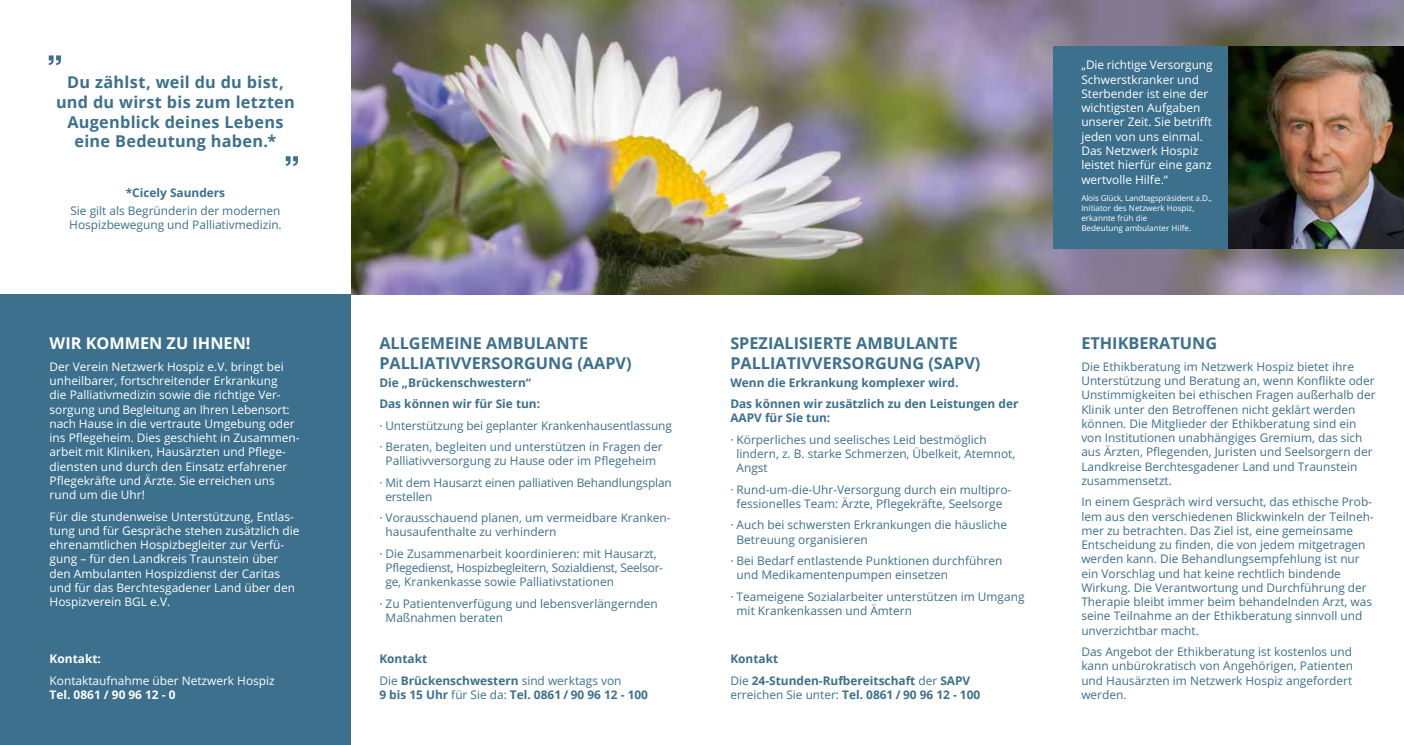
<style>
.page{position:relative;width:1404px;height:745px;background:#fff}
.page>*{position:absolute;margin:0;border:0;box-sizing:border-box;transform-origin:0 0}
.t1{font:700 16.25px/19.5px "Open Sans";color:#3c708c}
.t2{font:700 16.25px/19.5px "Open Sans";letter-spacing:.02em;color:#3c708c;text-align:center}
.t3{font:700 16.25px "Open Sans";color:#fff}
.t4{font:11.88px/14.2px "Open Sans Hebrew";color:#3c708c}
.t5{font:11.88px/14.2px "Open Sans Hebrew";color:#fff}
.t6{font:700 11.88px/21.4px "Open Sans";color:#3c708c}
.t7{font:11.88px/14.2px "Open Sans Hebrew";letter-spacing:-.02em;color:#3c708c}
.t8{font:700 11.88px "Open Sans Hebrew";color:#fff}
.t9{font:700 11.88px "Open Sans Hebrew";color:#3c708c}
.t10{font:700 11.88px "Open Sans";color:#fff}
.t11{font:8.12px/9.8px "Open Sans Hebrew";color:#fff}
.s1{font-family:"Open Sans";font-weight:700}
.s2{font-family:"Open Sans Hebrew";font-weight:400}
</style>
<div class="page">
<img style="left:351px;top:0;width:775px;height:294px">
<img style="left:1131px;top:0;width:272px;height:294px">
<div style="left:0;top:294px;width:351px;height:450px;background:#3c708c"></div>
<div style="left:1052px;top:46px;width:351px;height:203px;background:#3c708c"></div>
<img style="left:1228px;top:46px;width:175px;height:203px">
<svg style="left:49px;top:55px;width:12px;height:10px"></svg>
<svg style="left:286px;top:156px;width:12px;height:10px"></svg>
<h1 class="t2" style="left:56px;top:72px;width:240px">Du zählst, weil du du bist, und du wirst bis zum letzten<br>Augenblick deines Lebens eine Bedeutung haben.*</h1>
<p class="t9" style="left:126px;top:186px;width:101px">*Cicely Saunders</p>
<p class="t4" style="left:69px;top:204px;width:214px">Sie gilt als Begründerin der modernen<br>Hospizbewegung und Palliativmedizin.</p>
<h1 class="t3" style="left:50px;top:332px;width:202px">WIR KOMMEN ZU IHNEN!</h1>
<p class="t5" style="left:50px;top:359px;width:251px">Der Verein Netzwerk Hospiz e.V. bringt bei unheilbarer, fortschreitender Erkrankung<br>die Palliativmedizin sowie die richtige Ver&shy;sorgung und Begleitung an Ihren Lebensort: nach Hause in die vertraute Umgebung oder ins Pflegeheim. Dies geschieht in Zusammen&shy;arbeit mit Kliniken, Hausärzten und Pflege&shy;diensten und durch den Einsatz erfahrener Pflegekräfte und Ärzte. Sie erreichen uns rund um die Uhr!</p>
<p class="t5" style="left:50px;top:509px;width:251px">Für die stundenweise Unterstützung, Entlas&shy;tung und für Gespräche stehen zusätzlich die ehrenamtlichen Hospizbegleiter zur Verfü&shy;gung – für den Landkreis Traunstein über den Ambulanten Hospizdienst der Caritas und für das Berchtesgadener Land über den Hospizverein BGL e.V.</p>
<p class="t10" style="left:50px;top:650px;width:53px">Kontakt:</p>
<p class="t5" style="left:50px;top:673px;width:226px">Kontaktaufnahme über Netzwerk Hospiz</p>
<p class="t8" style="left:50px;top:687px;width:127px">Tel. 0861 / 90 96 12 - 0</p>
<h1 class="t1" style="left:379px;top:333px;width:254px">ALLGEMEINE AMBULANTE<br>PALLIATIVVERSORGUNG (AAPV)</h1>
<p class="t6" style="left:379px;top:371px;width:162px">Die „Brückenschwestern“<br>Das können wir für Sie tun:</p>
<p class="t4" style="left:379px;top:414px;width:294px;line-height:21.4px">· Unterstützung bei geplanter Krankenhausentlassung · Beraten, begleiten und unterstützen in Fragen der</p>
<p class="t4" style="left:379px;top:450px;width:294px;line-height:21.4px;text-indent:6px">Palliativversorgung zu Hause oder im Pflegeheim<br>· Mit dem Hausarzt einen palliativen Behandlungsplan</p>
<p class="t4" style="left:379px;top:486px;width:293px;line-height:21.4px;text-indent:6px">erstellen<br>· Vorausschauend planen, um vermeidbare Kranken-</p>
<p class="t4" style="left:379px;top:521px;width:279px;line-height:21.4px;text-indent:6px">hausaufenthalte zu verhindern<br>· Die Zusammenarbeit koordinieren: mit Hausarzt,</p>
<p class="t7" style="left:385px;top:560px;width:279px">Pflegedienst, Hospizbegleitern, Sozialdienst, Seelsor&shy;ge, Krankenkasse sowie Palliativstationen</p>
<p class="t4" style="left:385px;top:596px;width:274px;text-indent:-6px">· Zu Patientenverfügung und lebensverlängernden<br>Maßnahmen beraten</p>
<p class="t6" style="left:379px;top:647px;width:49px">Kontakt</p>
<p class="t4" style="left:379px;top:673px;width:244px">Die <span class="s1">Brückenschwestern</span> sind werktags von</p>
<p class="t6" style="left:379px;top:683px;width:270px">9 bis 15 Uhr <span class="s2">für Sie da:</span> Tel. 0861 / 90 96 12 - 100</p>
<h1 class="t1" style="left:730px;top:333px;width:251px">SPEZIALISIERTE AMBULANTE<br>PALLIATIVVERSORGUNG (SAPV)</h1>
<p class="t6" style="left:730px;top:371px;width:289px">Wenn die Erkrankung komplexer wird.<br>Das können wir zusätzlich zu den Leistungen der</p>
<p class="t6" style="left:730px;top:407px;width:101px">AAPV für Sie tun:</p>
<p class="t4" style="left:736px;top:432px;width:280px;text-indent:-6px">· Körperliches und seelisches Leid bestmöglich lindern, z. B. starke Schmerzen, Übelkeit, Atemnot,<br>Angst</p>
<p class="t4" style="left:730px;top:482px;width:282px;text-align:center">· Rund-um-die-Uhr-Versorgung durch ein multipro&shy;fessionelles Team: Ärzte, Pflegekräfte, Seelsorge</p>
<p class="t4" style="left:736px;top:518px;width:272px;text-indent:-6px">· Auch bei schwersten Erkrankungen die häusliche<br>Betreuung organisieren</p>
<p class="t4" style="left:736px;top:553px;width:267px;text-indent:-6px">· Bei Bedarf entlastende Punktionen durchführen und Medikamentenpumpen einsetzen</p>
<p class="t4" style="left:736px;top:589px;width:289px;text-indent:-6px">· Teameigene Sozialarbeiter unterstützen im Umgang mit Krankenkassen und Ämtern</p>
<p class="t6" style="left:730px;top:647px;width:241px">Kontakt<br><span class="s2">Die</span> 24-Stunden-Rufbereitschaft <span class="s2">der</span> SAPV</p>
<p class="t6" style="left:730px;top:683px;width:251px"><span class="s2">erreichen Sie unter:</span> Tel. 0861 / 90 96 12 - 100</p>
<p class="t5" style="left:1081px;top:58px;width:133px">„Die richtige Versorgung<br>Schwerstkranker und<br>Sterbender ist eine der wichtigsten Aufgaben unserer Zeit. Sie betrifft jeden von uns einmal.<br>Das Netzwerk Hospiz leistet hierfür eine ganz wertvolle Hilfe.“</p>
<p class="t11" style="left:1081px;top:194px;width:132px">Alois Glück, Landtagspräsident a.D.,<br>Initiator des Netzwerk Hospiz, erkannte früh die<br>Bedeutung ambulanter Hilfe.</p>
<h1 class="t1" style="left:1081px;top:333px;width:137px">ETHIKBERATUNG</h1>
<p class="t4" style="left:1081px;top:359px;width:296px">Die Ethikberatung im Netzwerk Hospiz bietet ihre Unterstützung und Beratung an, wenn Konflikte oder Unstimmigkeiten bei ethischen Fragen außerhalb der Klinik unter den Betroffenen nicht geklärt werden können. Die Mitglieder der Ethikberatung sind ein von Institutionen unabhängiges Gremium, das sich aus Ärzten, Pflegenden, Juristen und Seelsorgern der Landkreise Berchtesgadener Land und Traunstein zusammensetzt.</p>
<p class="t4" style="left:1081px;top:495px;width:294px">In einem Gespräch wird versucht, das ethische Prob&shy;lem aus den verschiedenen Blickwinkeln der Teilneh&shy;mer zu betrachten. Das Ziel ist, eine gemeinsame Entscheidung zu finden, die von jedem mitgetragen werden kann. Die Behandlungsempfehlung ist nur ein Vorschlag und hat keine rechtlich bindende Wirkung. Die Verantwortung und Durchführung der Therapie bleibt immer beim behandelnden Arzt, was seine Teilnahme an der Ethikberatung sinnvoll und unverzichtbar macht.</p>
<p class="t4" style="left:1081px;top:644px;width:273px;text-align:justify">Das Angebot der Ethikberatung ist kostenlos und kann unbürokratisch von Angehörigen, Patienten und Hausärzten im Netzwerk Hospiz angefordert werden.</p>
</div>
